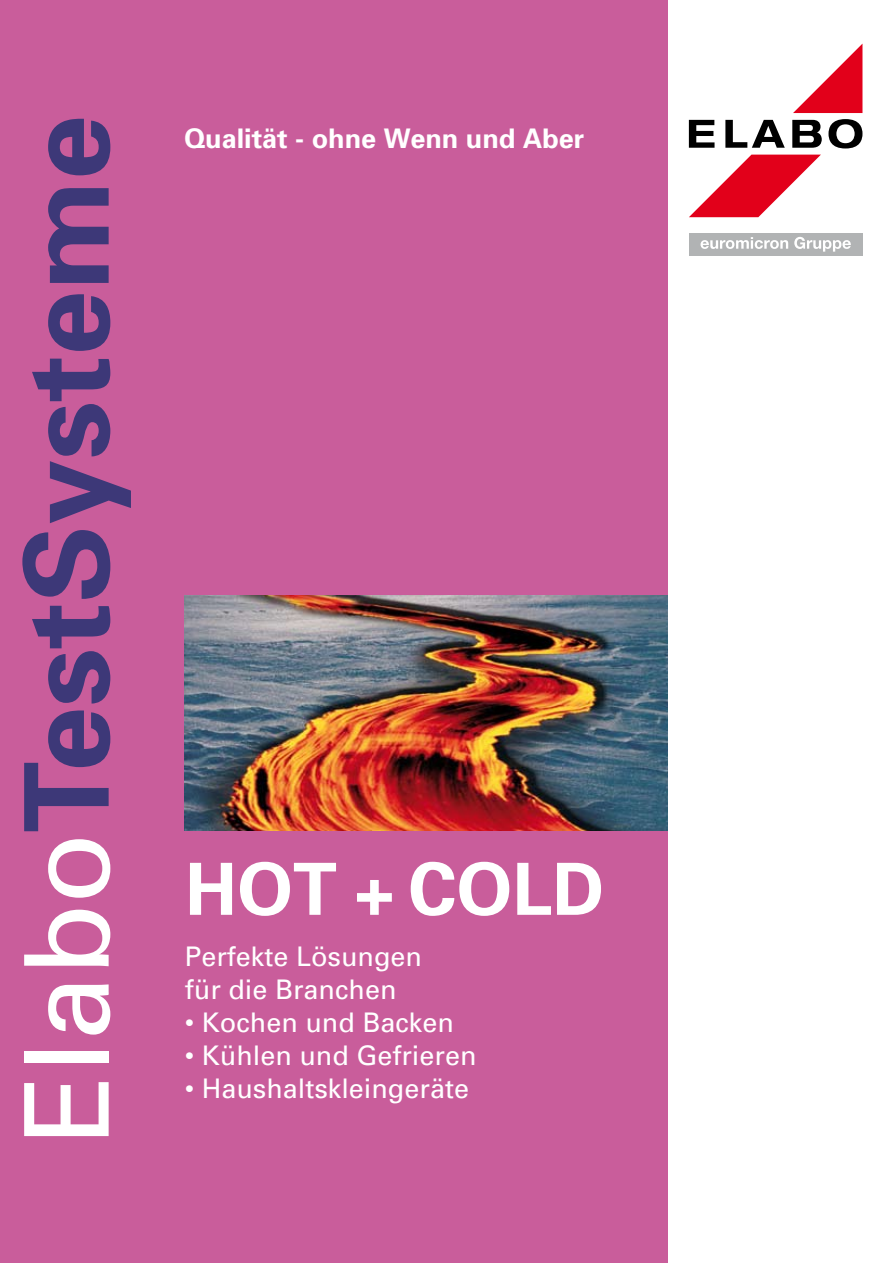
<style>
.page{position:relative;width:893px;height:1263px;background:#fff}
.page>*{position:absolute;margin:0;border:0;box-sizing:border-box;transform-origin:0 0}
.t1{font:700 117px "Univers";color:#3d3878}
.t2{font:700 72px "Univers";color:#fff}
.t3{font:27px/33px "Univers";color:#fff}
.t4{font:700 27px "Univers";color:#fff}
.s1{font-weight:400;color:#fff}
</style>
<div class="page">
<div style="left:0;top:0;width:668px;height:1263px;background:#c95d9b"></div>
<img style="left:184px;top:595px;width:484px;height:236px">
<div style="left:689px;top:233px;width:173px;height:23px;background:#b1b3b4"></div>
<svg style="left:700px;top:237px;width:88px;height:12px"></svg>
<svg style="left:794px;top:237px;width:57px;height:15px"></svg>
<svg style="left:689px;top:155px;width:132px;height:62px"></svg>
<svg style="left:793px;top:44px;width:69px;height:69px"></svg>
<svg style="left:689px;top:120px;width:25px;height:28px"></svg>
<svg style="left:725px;top:120px;width:60px;height:28px"></svg>
<svg style="left:792px;top:120px;width:30px;height:28px"></svg>
<svg style="left:828px;top:119px;width:34px;height:29px"></svg>
<h1 class="t1" style="left:-8px;top:1145px;width:1031px;rotate:-90deg"><span class="s1">Elabo</span>TestSysteme</h1>
<p class="t4" style="left:184px;top:121px;width:402px">Qualität - ohne Wenn und Aber</p>
<h2 class="t2" style="left:185px;top:843px;width:421px">HOT + COLD</h2>
<p class="t3" style="left:185px;top:939px;width:239px">Perfekte Lösungen für die Branchen</p>
<p class="t3" style="left:185px;top:1005px;width:271px">• Kochen und Backen</p>
<p class="t3" style="left:185px;top:1038px;width:293px">• Kühlen und Gefrieren</p>
<p class="t3" style="left:185px;top:1071px;width:286px">• Haushaltskleingeräte</p>
</div>
